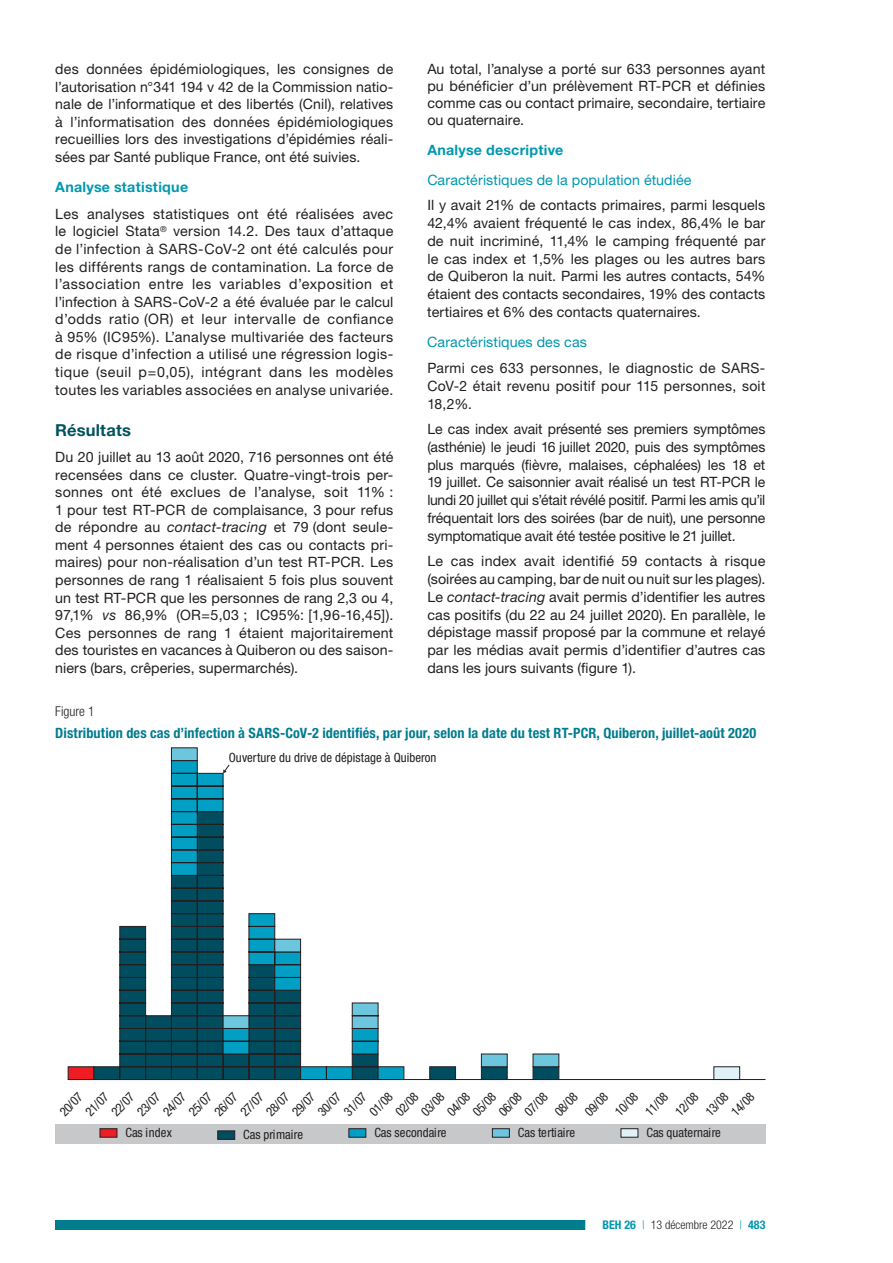
<style>
.page{position:relative;width:893px;height:1263px;background:#fff}
.page>*{position:absolute;margin:0;border:0;box-sizing:border-box;transform-origin:0 0}
.t1{font:700 16.5px "Helvetica Neue LT Std";letter-spacing:.01em;color:#005260}
.t2{font:14.25px/17.5px "Helvetica Neue LT Std";letter-spacing:.01em;color:#231f20;text-align:justify}
.t3{font:700 condensed 14.25px "Helvetica Neue LT Std";letter-spacing:.01em;color:#007c8f}
.t4{font:14.25px "Helvetica Neue LT Std";letter-spacing:.005em;color:#0098af}
.t5{font:700 14.25px "Helvetica Neue LT Std";letter-spacing:.015em;color:#0098af}
.t6{font:300 condensed 13.5px "Helvetica Neue LT Std";color:#231f20}
.t7{font:condensed 12.75px "Helvetica Neue LT Std";letter-spacing:.005em;color:#231f20}
.t8{font:300 condensed 12px "Helvetica Neue LT Std";color:#231f20}
.s1{font-style:italic}
.s2{font-weight:700;color:#0098af}
.s3{color:#0098af}
</style>
<div class="page">
<div style="left:55px;top:1220px;width:596px;height:10px;background:#007c8f"></div>
<div style="left:585px;top:1219px;width:198px;height:12px;background:#fff"></div>
<div style="left:68px;top:1066px;width:26px;height:14px;background:#ee1d23;border:1px solid #231f20"></div>
<div style="left:714px;top:1066px;width:26px;height:14px;background:#e0f2f7;border:1px solid #231f20"></div>
<svg style="left:93px;top:811px;width:466px;height:268px"></svg>
<svg style="left:171px;top:1067px;width:233px;height:12px;background:#036279"></svg>
<svg style="left:171px;top:747px;width:388px;height:320px"></svg>
<hr style="left:68px;top:1079px;width:697px;height:1px;background:#231f20">
<div style="left:55px;top:1125px;width:710px;height:19px;background:#c7c8ca"></div>
<svg style="left:223px;top:764px;width:7px;height:9px"></svg>
<div style="left:100px;top:1128px;width:17px;height:9px;background:#ee1d23;border:1px solid #231f20"></div>
<div style="left:217px;top:1130px;width:18px;height:9px;background:#004d60;border:1px solid #231f20"></div>
<div style="left:349px;top:1128px;width:17px;height:9px;background:#009fc3;border:1px solid #231f20"></div>
<div style="left:492px;top:1128px;width:18px;height:9px;background:#6cc6de;border:1px solid #231f20"></div>
<div style="left:621px;top:1128px;width:17px;height:9px;background:#e0f2f7;border:1px solid #231f20"></div>
<p class="t2" style="left:55px;top:60px;width:340px">des données épidémiologiques, les consignes de l’autorisation n°341 194 v 42 de la Commission natio&shy;nale de l’informatique et des libertés (Cnil), relatives à l’informatisation des données épidémiologiques recueillies lors des investigations d’épidémies réali&shy;sées par Santé publique France, ont été suivies.</p>
<p class="t5" style="left:55px;top:178px;width:134px">Analyse statistique</p>
<p class="t2" style="left:55px;top:205px;width:340px">Les analyses statistiques ont été réalisées avec le logiciel Stata<sup>®</sup> version 14.2. Des taux d’attaque de l’infection à SARS-CoV-2 ont été calculés pour les différents rangs de contamination. La force de l’association entre les variables d’exposition et l’infection à SARS-CoV-2 a été évaluée par le calcul d’odds ratio (OR) et leur intervalle de confiance à 95% (IC95%). L’analyse multivariée des facteurs de risque d’infection a utilisé une régression logis&shy;tique (seuil p=0,05), intégrant dans les modèles toutes les variables associées en analyse univariée.</p>
<p class="t1" style="left:55px;top:420px;width:77px">Résultats</p>
<p class="t2" style="left:55px;top:448px;width:340px">Du 20 juillet au 13 août 2020, 716 personnes ont été recensées dans ce cluster. Quatre-vingt-trois per&shy;sonnes ont été exclues de l’analyse, soit 11% :<br>1 pour test RT-PCR de complaisance, 3 pour refus de répondre au <span class="s1">contact-tracing</span> et 79 (dont seule&shy;ment 4 personnes étaient des cas ou contacts pri&shy;maires) pour non-réalisation d’un test RT-PCR. Les personnes de rang 1 réalisaient 5 fois plus souvent un test RT-PCR que les personnes de rang 2,3 ou 4, 97,1% <span class="s1">vs</span> 86,9% (OR=5,03 ; IC95%: -[1,96-16,45]).<br>Ces personnes de rang 1 étaient majoritairement des touristes en vacances à Quiberon ou des saison&shy;niers (bars, crêperies, supermarchés).</p>
<p class="t2" style="left:427px;top:60px;width:340px;line-height:17px">Au total, l’analyse a porté sur 633 personnes ayant pu bénéficier d’un prélèvement RT-PCR et définies comme cas ou contact primaire, secondaire, tertiaire ou quaternaire.</p>
<p class="t5" style="left:427px;top:141px;width:137px">Analyse descriptive</p>
<p class="t4" style="left:427px;top:171px;width:266px">Caractéristiques de la population étudiée</p>
<p class="t2" style="left:427px;top:196px;width:340px">Il y avait 21% de contacts primaires, parmi lesquels 42,4% avaient fréquenté le cas index, 86,4% le bar de nuit incriminé, 11,4% le camping fréquenté par le cas index et 1,5% les plages ou les autres bars de Quiberon la nuit. Parmi les autres contacts, 54% étaient des contacts secondaires, 19% des contacts tertiaires et 6% des contacts quaternaires.</p>
<p class="t4" style="left:427px;top:333px;width:161px">Caractéristiques des cas</p>
<p class="t2" style="left:427px;top:359px;width:340px">Parmi ces 633 personnes, le diagnostic de SARS-CoV-2 était revenu positif pour 115 personnes, soit 18,2%.</p>
<p class="t2" style="left:427px;top:420px;width:340px">Le cas index avait présenté ses premiers symptômes (asthénie) le jeudi 16 juillet 2020, puis des symptômes plus marqués (fièvre, malaises, céphalées) les 18 et 19 juillet. Ce saisonnier avait réalisé un test RT-PCR le lundi 20 juillet qui s’était révélé positif. Parmi les amis qu’il fréquentait lors des soirées (bar de nuit), une personne symptomatique avait été testée positive le 21 juillet.</p>
<p class="t2" style="left:427px;top:552px;width:340px">Le cas index avait identifié 59 contacts à risque (soirées au camping, bar de nuit ou nuit sur les plages).<br>Le <span class="s1">contact-tracing</span> avait permis d’identifier les autres cas positifs (du 22 au 24 juillet 2020). En parallèle, le dépistage massif proposé par la commune et relayé par les médias avait permis d’identifier d’autres cas dans les jours suivants (figure 1).</p>
<p class="t6" style="left:55px;top:704px;width:41px">Figure 1</p>
<p class="t3" style="left:55px;top:724px;width:703px">Distribution des cas d’infection à SARS-CoV-2 identifiés, par jour, selon la date du test RT-PCR, Quiberon, juillet-août 2020</p>
<p class="t7" style="left:229px;top:750px;width:209px">Ouverture du drive de dépistage à Quiberon</p>
<p class="t7" style="left:57px;top:1108px;width:28px;rotate:-45deg">20/07</p>
<p class="t7" style="left:82px;top:1108px;width:28px;rotate:-45deg">21/07</p>
<p class="t7" style="left:108px;top:1108px;width:28px;rotate:-45deg">22/07</p>
<p class="t7" style="left:134px;top:1108px;width:28px;rotate:-45deg">23/07</p>
<p class="t7" style="left:160px;top:1108px;width:28px;rotate:-45deg">24/07</p>
<p class="t7" style="left:186px;top:1108px;width:28px;rotate:-45deg">25/07</p>
<p class="t7" style="left:212px;top:1108px;width:28px;rotate:-45deg">26/07</p>
<p class="t7" style="left:237px;top:1108px;width:28px;rotate:-45deg">27/07</p>
<p class="t7" style="left:263px;top:1108px;width:28px;rotate:-45deg">28/07</p>
<p class="t7" style="left:289px;top:1108px;width:28px;rotate:-45deg">29/07</p>
<p class="t7" style="left:315px;top:1108px;width:28px;rotate:-45deg">30/07</p>
<p class="t7" style="left:341px;top:1108px;width:28px;rotate:-45deg">31/07</p>
<p class="t7" style="left:367px;top:1108px;width:28px;rotate:-45deg">01/08</p>
<p class="t7" style="left:392px;top:1108px;width:28px;rotate:-45deg">02/08</p>
<p class="t7" style="left:418px;top:1108px;width:28px;rotate:-45deg">03/08</p>
<p class="t7" style="left:444px;top:1108px;width:28px;rotate:-45deg">04/08</p>
<p class="t7" style="left:470px;top:1108px;width:28px;rotate:-45deg">05/08</p>
<p class="t7" style="left:496px;top:1108px;width:28px;rotate:-45deg">06/08</p>
<p class="t7" style="left:521px;top:1108px;width:28px;rotate:-45deg">07/08</p>
<p class="t7" style="left:552px;top:1108px;width:28px;rotate:-45deg">08/08</p>
<p class="t7" style="left:582px;top:1108px;width:28px;rotate:-45deg">09/08</p>
<p class="t7" style="left:612px;top:1108px;width:28px;rotate:-45deg">10/08</p>
<p class="t7" style="left:642px;top:1108px;width:28px;rotate:-45deg">11/08</p>
<p class="t7" style="left:672px;top:1108px;width:28px;rotate:-45deg">12/08</p>
<p class="t7" style="left:702px;top:1108px;width:28px;rotate:-45deg">13/08</p>
<p class="t7" style="left:728px;top:1108px;width:28px;rotate:-45deg">14/08</p>
<p class="t7" style="left:125px;top:1125px;width:48px">Cas index</p>
<p class="t7" style="left:243px;top:1127px;width:61px">Cas primaire</p>
<p class="t7" style="left:374px;top:1125px;width:74px">Cas secondaire</p>
<p class="t7" style="left:518px;top:1125px;width:59px">Cas tertiaire</p>
<p class="t7" style="left:646px;top:1125px;width:76px">Cas quaternaire</p>
<p class="t8" style="left:602px;top:1218px;width:164px"><span class="s2">BEH 26</span> <span class="s3">|</span> 13 décembre 2022 <span class="s3">|</span> <span class="s2">483</span></p>
</div>
